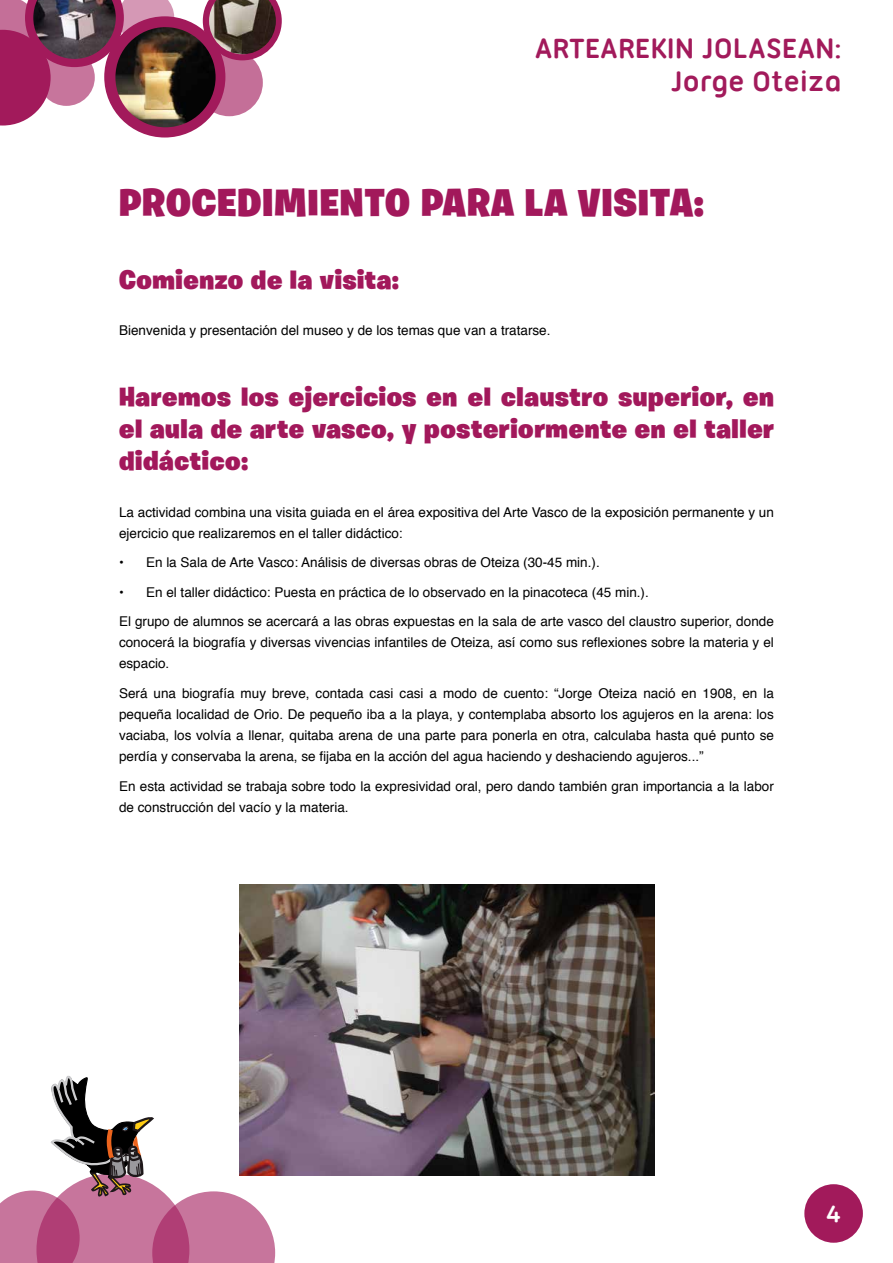
<style>
.page{position:relative;width:893px;height:1263px;background:#fff}
.page>*{position:absolute;margin:0;border:0;box-sizing:border-box;transform-origin:0 0}
.t1{font:900 39px "Burbank Big";letter-spacing:.025em;color:#a2185b}
.t2{font:700 30px/33px "Ubuntu Titling";color:#a21a5b;text-align:right}
.t3{font:900 27px/32.4px "Burbank Big";letter-spacing:.025em;color:#a2185b;text-align:justify}
.t4{font:700 25.5px "Ubuntu Titling";color:#fff}
.t5{font:13.5px/21px "Helvetica";color:#000}
</style>
<div class="page">
<div style="left:804px;top:1184px;width:59px;height:59px;background:#a21a5b;border-radius:50%"></div>
<svg style="left:0;top:1075px;width:275px;height:188px"></svg>
<div style="left:104px;top:16px;width:121px;height:122px;background:#a21a5b;border-radius:50%"></div>
<svg style="left:203px;top:0;width:79px;height:59px"></svg>
<svg style="left:196px;top:49px;width:67px;height:67px;fill:#c46f98"></svg>
<img style="left:115px;top:27px;width:101px;height:100px;border-radius:50px">
<img style="left:0;top:0;width:174px;height:126px">
<img style="left:209px;top:0;width:67px;height:54px">
<img style="left:240px;top:884px;width:415px;height:291px">
<h2 class="t2" style="left:535px;top:31px;width:309px">ARTEAREKIN JOLASEAN:<br>Jorge Oteiza</h2>
<h1 class="t1" style="left:119px;top:179px;width:586px">PROCEDIMIENTO PARA LA VISITA:</h1>
<h3 class="t3" style="left:119px;top:263px;width:281px">Comienzo de la visita:</h3>
<p class="t5" style="left:119px;top:320px;width:433px">Bienvenida y presentación del museo y de los temas que van a tratarse.</p>
<h3 class="t3" style="left:119px;top:380px;width:656px">Haremos los ejercicios en el claustro superior, en el aula de arte vasco, y posteriormente en el taller didáctico:</h3>
<p class="t5" style="left:119px;top:502px;width:656px">La actividad combina una visita guiada en el área expositiva del Arte Vasco de la exposición permanente y un ejercicio que realizaremos en el taller didáctico:</p>
<p class="t5" style="left:119px;top:553px;width:482px">• En la Sala de Arte Vasco: Análisis de diversas obras de Oteiza (30-45 min.).</p>
<p class="t5" style="left:119px;top:578px;width:656px;line-height:29.5px">• En el taller didáctico: Puesta en práctica de lo observado en la pinacoteca (45 min.).<br>El grupo de alumnos se acercará a las obras expuestas en la sala de arte vasco del claustro superior, donde</p>
<p class="t5" style="left:119px;top:633px;width:656px">conocerá la biografía y diversas vivencias infantiles de Oteiza, así como sus reflexiones sobre la materia y el espacio.</p>
<p class="t5" style="left:119px;top:683px;width:656px;text-align:justify">Será una biografía muy breve, contada casi casi a modo de cuento: “Jorge Oteiza nació en 1908, en la pequeña localidad de Orio. De pequeño iba a la playa, y contemplaba absorto los agujeros en la arena: los vaciaba, los volvía a llenar, quitaba arena de una parte para ponerla en otra, calculaba hasta qué punto se perdía y conservaba la arena, se fijaba en la acción del agua haciendo y deshaciendo agujeros...”</p>
<p class="t5" style="left:119px;top:776px;width:656px">En esta actividad se trabaja sobre todo la expresividad oral, pero dando también gran importancia a la labor de construcción del vacío y la materia.</p>
<h3 class="t4" style="left:826px;top:1198px;width:16px">4</h3>
</div>
